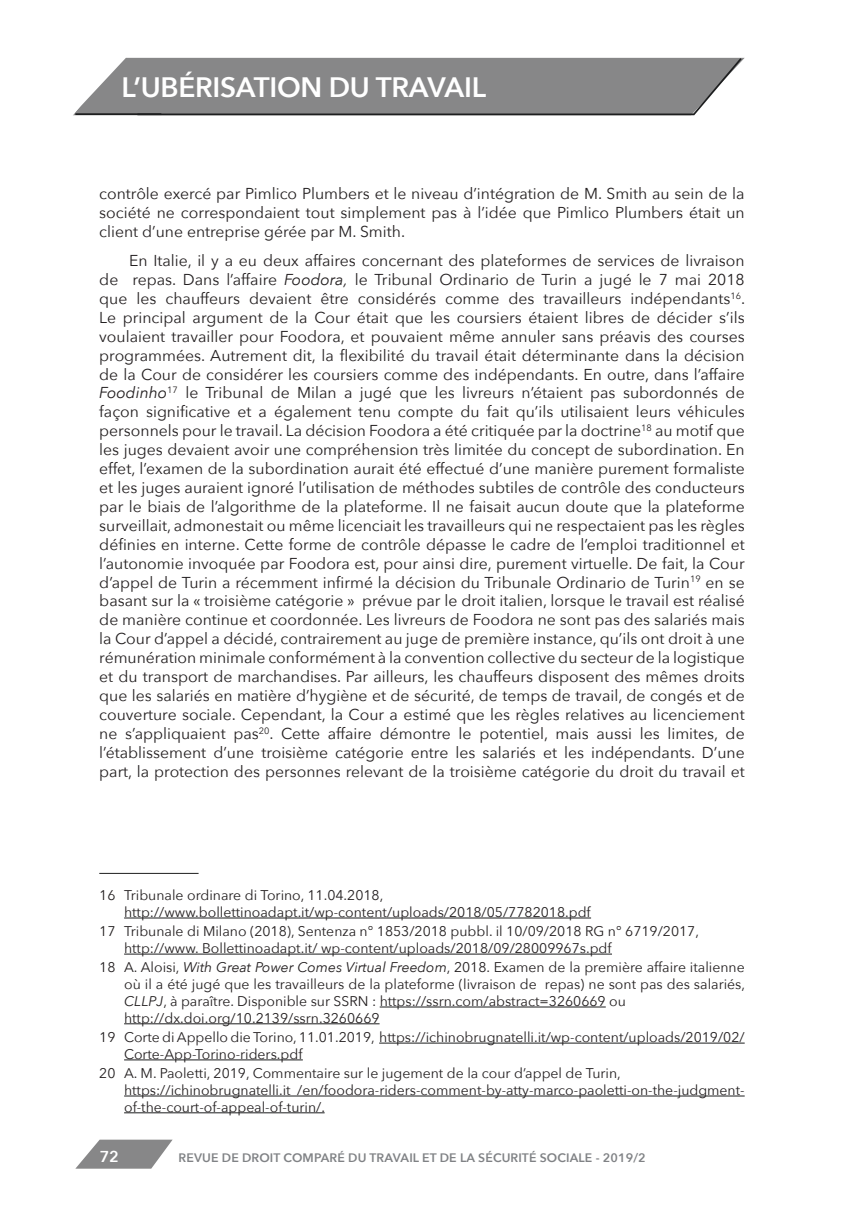
<style>
.page{position:relative;width:844px;height:1216px;background:#fff}
.page>*{position:absolute;margin:0;border:0;box-sizing:border-box;transform-origin:0 0}
.t1{font:600 28px "Avenir Next";letter-spacing:-.01em;color:#fff}
.Corps_de_texte{font:15.75px/18.9px "Avenir Next";color:#231f20;text-align:justify}
.t2{font:600 15.75px "Avenir Next";color:#fff}
.Corps_note_de_bas_de{font:14px/16.8px "Avenir Next";color:#231f20}
.t3{font:12.25px "Avenir Next Demi Bold 2";letter-spacing:.01em;color:#808285}
.s1{font-style:italic}
</style>
<div class="page">
<svg style="left:76px;top:1139px;width:96px;height:29px"></svg>
<svg style="left:73px;top:57px;width:671px;height:59px;background:#909090"></svg>
<hr style="left:75px;top:113px;width:86px;height:2px;background:#1d1e1f">
<hr style="left:99px;top:872px;width:99px;height:1px;background:#1d1e1f">
<hr style="left:124px;top:917px;width:467px;height:1px;background:#1d1e1f">
<hr style="left:124px;top:953px;width:488px;height:1px;background:#1d1e1f">
<hr style="left:379px;top:1006px;width:226px;height:1px;background:#1d1e1f">
<hr style="left:124px;top:1023px;width:255px;height:1px;background:#1d1e1f">
<hr style="left:379px;top:1042px;width:365px;height:1px;background:#1d1e1f">
<hr style="left:124px;top:1059px;width:179px;height:1px;background:#1d1e1f">
<hr style="left:124px;top:1095px;width:620px;height:1px;background:#1d1e1f">
<hr style="left:124px;top:1112px;width:200px;height:1px;background:#1d1e1f">
<h1 class="t1" style="left:121px;top:63px;width:366px">L’UBÉRISATION DU TRAVAIL</h1>
<p class="Corps_de_texte" style="left:99px;top:184px;width:646px">contrôle exercé par Pimlico Plumbers et le niveau d’intégration de M. Smith au sein de la société ne correspondaient tout simplement pas à l’idée que Pimlico Plumbers était un client d’une entreprise gérée par M. Smith.</p>
<p class="Corps_de_texte" style="left:99px;top:250px;width:647px;text-indent:30px">En Italie, il y a eu deux affaires concernant des plateformes de services de livraison de repas. Dans l’affaire <span class="s1">Foodora,</span> le Tribunal Ordinario de Turin a jugé le 7 mai 2018 que les chauffeurs devaient être considérés comme des travailleurs indépendants<sup>16</sup>.<br>Le principal argument de la Cour était que les coursiers étaient libres de décider s’ils voulaient travailler pour Foodora, et pouvaient même annuler sans préavis des courses programmées. Autrement dit, la flexibilité du travail était déterminante dans la décision de la Cour de considérer les coursiers comme des indépendants. En outre, dans l’affaire <span class="s1">Foodinho</span><sup>17</sup> le Tribunal de Milan a jugé que les livreurs n’étaient pas subordonnés de façon significative et a également tenu compte du fait qu’ils utilisaient leurs véhicules personnels pour le travail. La décision Foodora a été critiquée par la doctrine<sup>18</sup> au motif que les juges devaient avoir une compréhension très limitée du concept de subordination. En effet, l’examen de la subordination aurait été effectué d’une manière purement formaliste et les juges auraient ignoré l’utilisation de méthodes subtiles de contrôle des conducteurs par le biais de l’algorithme de la plateforme. Il ne faisait aucun doute que la plateforme surveillait, admonestait ou même licenciait les travailleurs qui ne respectaient pas les règles définies en interne. Cette forme de contrôle dépasse le cadre de l’emploi traditionnel et l’autonomie invoquée par Foodora est, pour ainsi dire, purement virtuelle. De fait, la Cour d’appel de Turin a récemment infirmé la décision du Tribunale Ordinario de Turin<sup>19</sup> en se basant sur la « troisième catégorie » prévue par le droit italien, lorsque le travail est réalisé de manière continue et coordonnée. Les livreurs de Foodora ne sont pas des salariés mais la Cour d’appel a décidé, contrairement au juge de première instance, qu’ils ont droit à une rémunération minimale conformément à la convention collective du secteur de la logistique et du transport de marchandises. Par ailleurs, les chauffeurs disposent des mêmes droits que les salariés en matière d’hygiène et de sécurité, de temps de travail, de congés et de couverture sociale. Cependant, la Cour a estimé que les règles relatives au licenciement ne s’appliquaient pas<sup>20</sup>. Cette affaire démontre le potentiel, mais aussi les limites, de l’établissement d’une troisième catégorie entre les salariés et les indépendants. D’une part, la protection des personnes relevant de la troisième catégorie du droit du travail et</p>
<p class="Corps_note_de_bas_de" style="left:124px;top:886px;width:468px;text-indent:-25px">16 Tribunale ordinare di Torino, 11.04.2018, http://www.bollettinoadapt.it/wp-content/uploads/2018/05/7782018.pdf</p>
<p class="Corps_note_de_bas_de" style="left:124px;top:922px;width:576px;text-indent:-25px">17 Tribunale di Milano (2018), Sentenza n° 1853/2018 pubbl. il 10/09/2018 RG n° 6719/2017, http://www. Bollettinoadapt.it/ wp-content/uploads/2018/09/28009967s.pdf</p>
<p class="Corps_note_de_bas_de" style="left:124px;top:958px;width:622px;text-indent:-25px">18 A. Aloisi, <span class="s1">With Great Power Comes Virtual Freedom</span>, 2018. Examen de la première affaire italienne où il a été jugé que les travailleurs de la plateforme (livraison de repas) ne sont pas des salariés, <span class="s1">CLLPJ</span>, à paraître. Disponible sur SSRN : https://ssrn.com/abstract=3260669 ou http://dx.doi.org/10.2139/ssrn.3260669</p>
<p class="Corps_note_de_bas_de" style="left:124px;top:1028px;width:622px;text-indent:-25px">19 Corte di Appello die Torino, 11.01.2019, https://ichinobrugnatelli.it/wp-content/uploads/2019/02/<br>Corte-App-Torino-riders.pdf</p>
<p class="Corps_note_de_bas_de" style="left:124px;top:1064px;width:622px;text-indent:-25px">20 A. M. Paoletti, 2019, Commentaire sur le jugement de la cour d’appel de Turin, https://ichinobrugnatelli.it /en/foodora-riders-comment-by-atty-marco-paoletti-on-the-judgment&shy;of-the-court-of-appeal-of-turin/.</p>
<p class="t2" style="left:100px;top:1142px;width:21px">72</p>
<p class="t3" style="left:178px;top:1146px;width:468px">REVUE DE DROIT COMPARÉ DU TRAVAIL ET DE LA SÉCURITÉ SOCIALE - 2019/2</p>
</div>
